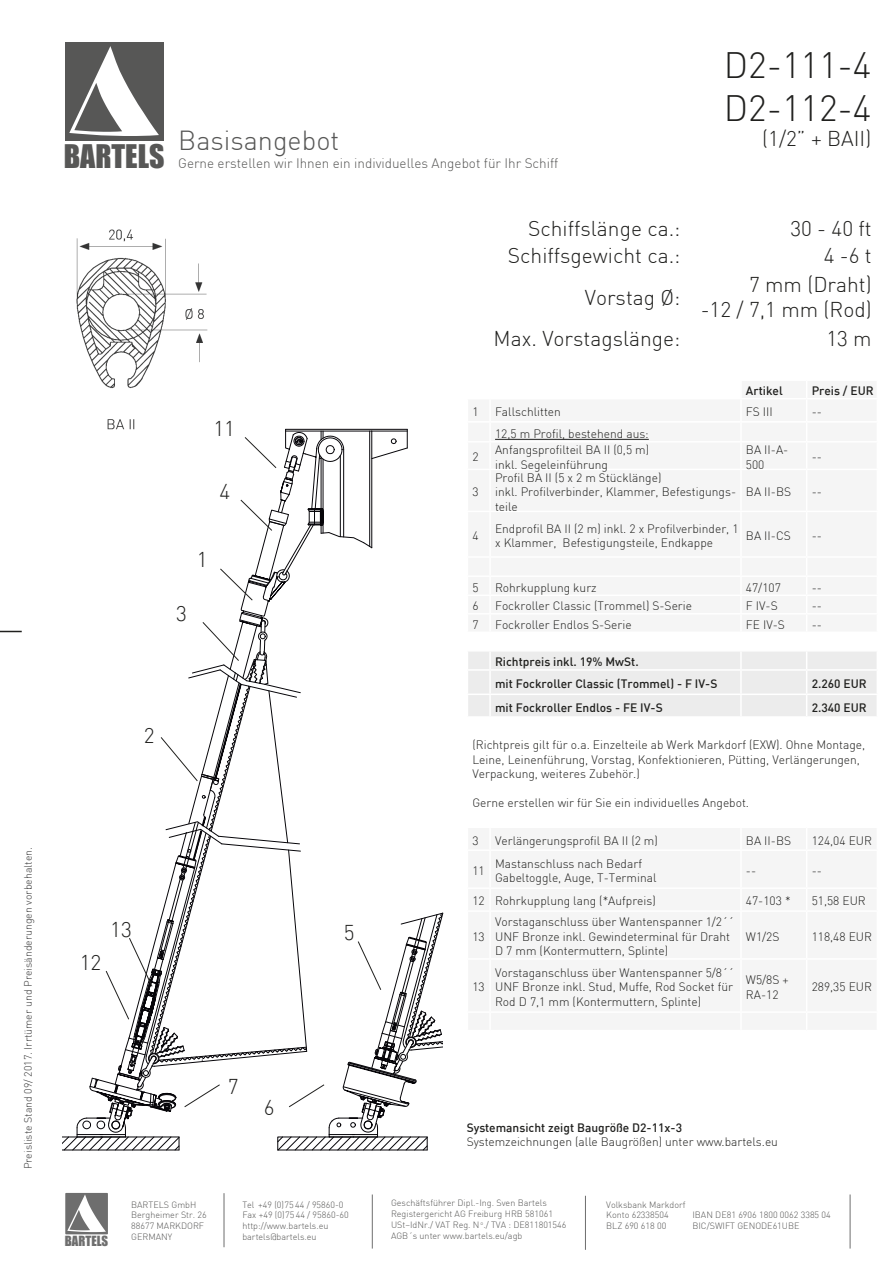
<style>
.page{position:relative;width:893px;height:1263px;background:#fff}
.page>*{position:absolute;margin:0;border:0;box-sizing:border-box;transform-origin:0 0}
.t1{font:300 36px/43.2px "DIN";color:#20201e}
.t2{font:29.85px "Impact";color:#575756}
.t3{font:300 27px "DIN";color:#575756}
.t4{font:300 21px/25.2px "DIN";color:#20201e;text-align:right}
.t5{font:300 13.5px "DIN";color:#575756}
.t6{font:12.9px "Impact";color:#6e6e6e}
.t7{font:300 12px/14.4px "DIN";color:#20201e}
.t8{font:500 12px/21.8px "DIN";color:#20201e}
.t9{font:300 10.5px "DIN";color:#373737}
.t10{font:300 9px/10.8px "DIN";color:#575756}
</style>
<div class="page">
<svg style="left:0;top:631px;width:22px;height:1px"></svg>
<div style="left:468px;top:652px;width:409px;height:64px;background:#ececec"></div>
<hr style="left:495px;top:439px;width:154px;height:1px;background:#20201e">
<hr style="left:224px;top:1193px;width:1px;height:54px;background:#6e6e6e">
<hr style="left:372px;top:1194px;width:1px;height:54px;background:#6e6e6e">
<hr style="left:585px;top:1196px;width:1px;height:54px;background:#6e6e6e">
<hr style="left:850px;top:1194px;width:1px;height:54px;background:#6e6e6e">
<div style="left:65px;top:43px;width:99px;height:98px;background:#575756"></div>
<svg style="left:69px;top:46px;width:90px;height:90px"></svg>
<img style="left:76px;top:229px;width:132px;height:160px">
<svg style="left:62px;top:419px;width:382px;height:815px"></svg>
<p class="t9" style="left:22px;top:1169px;width:324px;rotate:-90deg">Preisliste Stand 09/ 2017. Irrtümer und Preisänderungen vorbehalten.</p>
<h2 class="t2" style="left:64px;top:133px;width:102px">BARTELS</h2>
<h3 class="t3" style="left:178px;top:123px;width:163px">Basisangebot</h3>
<p class="t5" style="left:178px;top:155px;width:382px">Gerne erstellen wir Ihnen ein individuelles Angebot für Ihr Schiff</p>
<h1 class="t1" style="left:724px;top:43px;width:149px">D2-111-4<br>D2-112-4</h1>
<h3 class="t4" style="left:762px;top:126px;width:111px">(1/2” + BAII)</h3>
<h3 class="t4" style="left:214px;top:415px;width:23px">11</h3>
<h3 class="t4" style="left:220px;top:478px;width:12px">4</h3>
<h3 class="t4" style="left:197px;top:547px;width:12px">1</h3>
<h3 class="t4" style="left:176px;top:600px;width:12px">3</h3>
<h3 class="t4" style="left:144px;top:722px;width:12px">2</h3>
<h3 class="t4" style="left:80px;top:949px;width:23px">12</h3>
<h3 class="t4" style="left:110px;top:916px;width:23px">13</h3>
<h3 class="t4" style="left:344px;top:920px;width:12px">5</h3>
<h3 class="t4" style="left:528px;top:216px;width:154px">Schiffslänge ca.:</h3>
<h3 class="t4" style="left:790px;top:216px;width:83px">30 - 40 ft</h3>
<h3 class="t4" style="left:508px;top:243px;width:174px">Schiffsgewicht ca.:</h3>
<h3 class="t4" style="left:824px;top:243px;width:50px">4 -6 t</h3>
<h3 class="t4" style="left:585px;top:284px;width:97px">Vorstag Ø:</h3>
<h3 class="t4" style="left:701px;top:272px;width:173px">7 mm (Draht)<br>-12 / 7,1 mm (Rod)</h3>
<h3 class="t4" style="left:494px;top:325px;width:188px">Max. Vorstagslänge:</h3>
<h3 class="t4" style="left:826px;top:325px;width:47px">13 m</h3>
<p class="t8" style="left:746px;top:380px;width:38px">Artikel</p>
<p class="t8" style="left:812px;top:380px;width:63px">Preis / EUR</p>
<p class="t7" style="left:472px;top:404px;width:8px">1</p>
<p class="t7" style="left:495px;top:404px;width:67px">Fallschlitten</p>
<p class="t7" style="left:746px;top:404px;width:28px">FS III</p>
<p class="t7" style="left:812px;top:404px;width:12px">--</p>
<p class="t7" style="left:495px;top:426px;width:155px">12,5 m Profil, bestehend aus:</p>
<p class="t7" style="left:472px;top:450px;width:8px">2</p>
<p class="t7" style="left:495px;top:443px;width:156px">Anfangsprofilteil BA II (0,5 m) inkl. Segeleinführung</p>
<p class="t7" style="left:746px;top:443px;width:44px">BA II-A-<br>500</p>
<p class="t7" style="left:812px;top:450px;width:12px">--</p>
<p class="t7" style="left:495px;top:470px;width:243px">Profil BA II (5 x 2 m Stücklänge)<br>inkl. Profilverbinder, Klammer, Befestigungs&shy;teile</p>
<p class="t7" style="left:472px;top:485px;width:8px">3</p>
<p class="t7" style="left:746px;top:485px;width:47px">BA II-BS</p>
<p class="t7" style="left:812px;top:485px;width:12px">--</p>
<p class="t7" style="left:472px;top:528px;width:8px">4</p>
<p class="t7" style="left:495px;top:521px;width:245px">Endprofil BA II (2 m) inkl. 2 x Profilverbinder, 1 x Klammer, Befestigungsteile, Endkappe</p>
<p class="t7" style="left:746px;top:528px;width:46px">BA II-CS</p>
<p class="t7" style="left:812px;top:528px;width:12px">--</p>
<p class="t7" style="left:472px;top:580px;width:8px">5</p>
<p class="t7" style="left:495px;top:580px;width:103px">Rohrkupplung kurz</p>
<p class="t7" style="left:746px;top:580px;width:36px">47/107</p>
<p class="t7" style="left:812px;top:580px;width:12px">--</p>
<p class="t7" style="left:472px;top:599px;width:8px">6</p>
<p class="t7" style="left:495px;top:599px;width:199px">Fockroller Classic (Trommel) S-Serie</p>
<p class="t7" style="left:746px;top:599px;width:33px">F IV-S</p>
<p class="t7" style="left:812px;top:599px;width:12px">--</p>
<p class="t7" style="left:472px;top:617px;width:8px">7</p>
<p class="t7" style="left:495px;top:617px;width:138px">Fockroller Endlos S-Serie</p>
<p class="t7" style="left:746px;top:617px;width:40px">FE IV-S</p>
<p class="t7" style="left:812px;top:617px;width:12px">--</p>
<p class="t8" style="left:495px;top:651px;width:224px">Richtpreis inkl. 19% MwSt.<br>mit Fockroller Classic (Trommel) - F IV-S</p>
<p class="t8" style="left:812px;top:672px;width:56px">2.260 EUR</p>
<p class="t8" style="left:495px;top:696px;width:169px">mit Fockroller Endlos - FE IV-S</p>
<p class="t8" style="left:812px;top:696px;width:56px">2.340 EUR</p>
<p class="t7" style="left:472px;top:737px;width:394px">(Richtpreis gilt für o.a. Einzelteile ab Werk Markdorf (EXW). Ohne Montage,<br>Leine, Leinenführung, Vorstag, Konfektionieren, Pütting, Verlängerungen,<br>Verpackung, weiteres Zubehör.)</p>
<p class="t7" style="left:472px;top:795px;width:278px">Gerne erstellen wir für Sie ein individuelles Angebot.</p>
<p class="t7" style="left:472px;top:833px;width:8px">3</p>
<p class="t7" style="left:495px;top:833px;width:164px">Verlängerungsprofil BA II (2 m)</p>
<p class="t7" style="left:746px;top:833px;width:47px">BA II-BS</p>
<p class="t7" style="left:812px;top:833px;width:62px">124,04 EUR</p>
<p class="t7" style="left:472px;top:863px;width:14px">11</p>
<p class="t7" style="left:495px;top:856px;width:163px">Mastanschluss nach Bedarf<br>Gabeltoggle, Auge, T-Terminal</p>
<p class="t7" style="left:746px;top:863px;width:12px">--</p>
<p class="t7" style="left:812px;top:863px;width:12px">--</p>
<p class="t7" style="left:472px;top:894px;width:185px">12 Rohrkupplung lang (*Aufpreis)</p>
<p class="t7" style="left:746px;top:894px;width:46px">47-103 *</p>
<p class="t7" style="left:812px;top:894px;width:56px">51,58 EUR</p>
<p class="t7" style="left:472px;top:929px;width:14px">13</p>
<p class="t7" style="left:495px;top:915px;width:241px">Vorstaganschluss über Wantenspanner 1/2´´<br>UNF Bronze inkl. Gewindeterminal für Draht<br>D 7 mm (Kontermuttern, Splinte)</p>
<p class="t7" style="left:746px;top:929px;width:35px">W1/2S</p>
<p class="t7" style="left:812px;top:929px;width:62px">118,48 EUR</p>
<p class="t7" style="left:472px;top:980px;width:14px">13</p>
<p class="t7" style="left:495px;top:965px;width:241px;text-align:justify">Vorstaganschluss über Wantenspanner 5/8´´ UNF Bronze inkl. Stud, Muffe, Rod Socket für Rod D 7,1 mm (Kontermuttern, Splinte)</p>
<p class="t7" style="left:746px;top:972px;width:44px">W5/8S +<br>RA-12</p>
<p class="t7" style="left:812px;top:980px;width:62px">289,35 EUR</p>
<h3 class="t4" style="left:228px;top:1074px;width:12px">7</h3>
<h3 class="t4" style="left:264px;top:1095px;width:12px">6</h3>
<p class="t8" style="left:467px;top:1116px;width:217px">Systemansicht zeigt Baugröße D2-11x-3</p>
<p class="t7" style="left:467px;top:1134px;width:313px">Systemzeichnungen (alle Baugrößen) unter www.bartels.eu</p>
<p class="t6" style="left:65px;top:1230px;width:45px">BARTELS</p>
<p class="t10" style="left:391px;top:1198px;width:177px">Geschäftsführer Dipl.-Ing. Sven Bartels Registergericht AG Freiburg HRB 581061<br>USt–IdNr./ VAT Reg. N <sup>o</sup>./ TVA : DE811801546<br>AGB´s unter www.bartels.eu/agb</p>
<p class="t10" style="left:131px;top:1199px;width:77px">BARTELS GmbH<br>Bergheimer Str. 26<br>88677 MARKDORF<br>GERMANY</p>
<p class="t10" style="left:242px;top:1199px;width:108px">Tel +49 (0)75 44 / 95860-0<br>Fax +49 (0)75 44 / 95860-60 http://www.bartels.eu bartels@bartels.eu</p>
<p class="t10" style="left:606px;top:1199px;width:81px">Volksbank Markdorf<br>Konto 62338504</p>
<p class="t10" style="left:692px;top:1209px;width:140px">IBAN DE81 6906 1800 0062 3385 04</p>
<p class="t10" style="left:606px;top:1220px;width:62px">BLZ 690 618 00</p>
<p class="t10" style="left:692px;top:1220px;width:109px">BIC/SWIFT GENODE61UBE</p>
</div>
